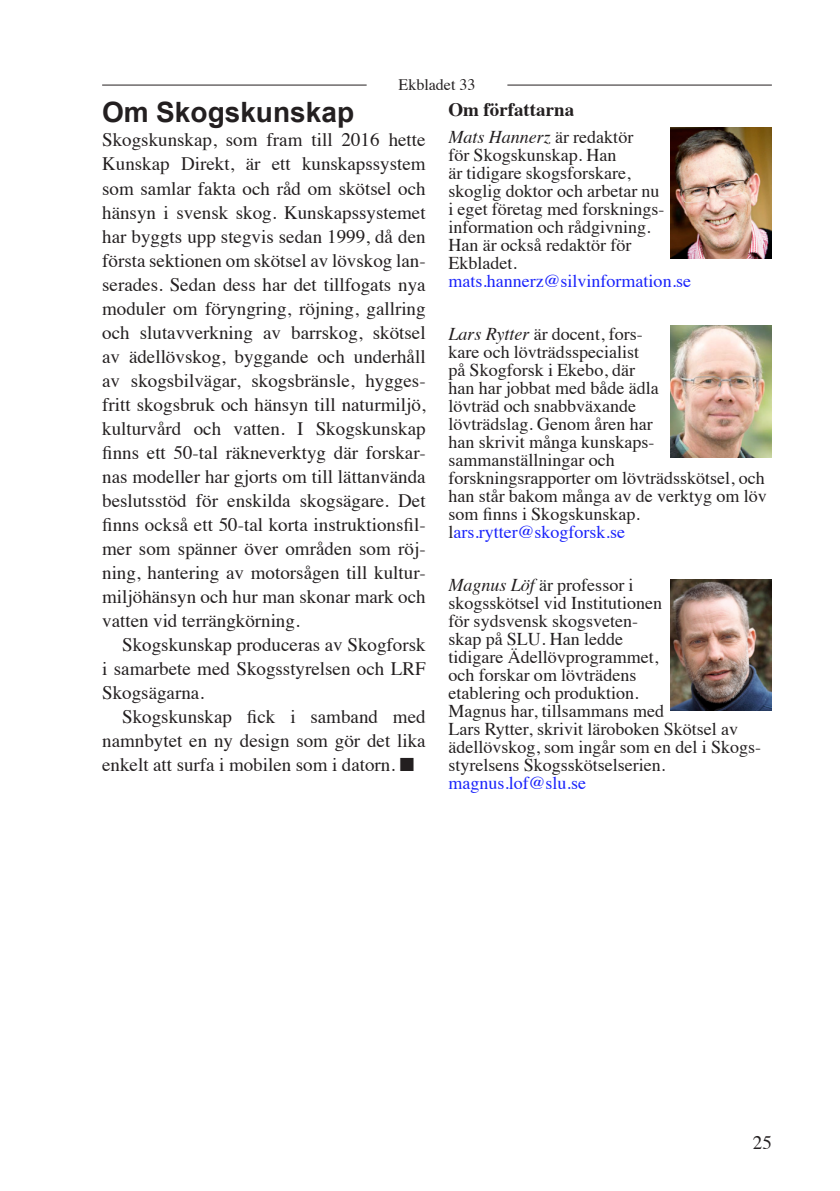
<style>
.page{position:relative;width:840px;height:1191px;background:#fff}
.page>*{position:absolute;margin:0;border:0;box-sizing:border-box;transform-origin:0 0}
.Bosrup-rubriker{font:700 28px "Arial";color:#231f20}
.Brödtext{font:19px/24px "Times";color:#231f20;text-align:justify}
.Brödtext_indrag{font:19px/24px "Times";color:#231f20;text-align:justify}
.Rubrik_3{font:700 19px "Times";color:#231f20}
.Om_författarna{font:18px/18px "Times";color:#231f20}
.t1{font:16px "Times";color:#231f20}
.s1{font-style:italic}
.s2{color:#1922fb}
</style>
<div class="page">
<hr style="left:102px;top:85px;width:264px;height:1px;background:#231f20">
<hr style="left:507px;top:85px;width:264px;height:1px;background:#231f20">
<img style="left:670px;top:127px;width:101px;height:132px">
<img style="left:670px;top:325px;width:101px;height:132px">
<img style="left:670px;top:579px;width:101px;height:131px">
<p class="t1" style="left:398px;top:69px;width:78px">Ekbladet 33</p>
<p class="Bosrup-rubriker" style="left:102px;top:94px;width:253px">Om Skogskunskap</p>
<p class="Brödtext" style="left:102px;top:126px;width:325px">Skogskunskap, som fram till 2016 hette Kunskap Direkt, är ett kunskapssystem som samlar fakta och råd om skötsel och hänsyn i svensk skog. Kunskapssystemet har byggts upp stegvis sedan 1999, då den första sektionen om skötsel av lövskog lan&shy;serades. Sedan dess har det tillfogats nya moduler om föryngring, röjning, gallring och slutavverkning av barrskog, skötsel av ädellövskog, byggande och underhåll av skogsbilvägar, skogsbränsle, hygges&shy;fritt skogsbruk och hänsyn till naturmiljö, kulturvård och vatten. I Skogskunskap finns ett 50-tal räkneverktyg där forskar&shy;nas modeller har gjorts om till lättanvända beslutsstöd för enskilda skogsägare. Det finns också ett 50-tal korta instruktionsfil&shy;mer som spänner över områden som röj&shy;ning, hantering av motorsågen till kultur&shy;miljöhänsyn och hur man skonar mark och vatten vid terrängkörning.</p>
<p class="Brödtext_indrag" style="left:102px;top:630px;width:325px;text-indent:20px">Skogskunskap produceras av Skogforsk i samarbete med Skogsstyrelsen och LRF Skogsägarna.</p>
<p class="Brödtext_indrag" style="left:102px;top:702px;width:325px;text-indent:20px">Skogskunskap fick i samband med namnbytet en ny design som gör det lika enkelt att surfa i mobilen som i datorn. ■</p>
<p class="Rubrik_3" style="left:448px;top:92px;width:127px">Om författarna</p>
<p class="Om_författarna" style="left:448px;top:126px;width:244px"><span class="s1">Mats Hannerz</span> är redaktör<br>för Skogskunskap. Han<br>är tidigare skogsforskare,<br>skoglig doktor och arbetar nu<br>i eget företag med forsknings&shy;information och rådgivning.<br>Han är också redaktör för<br>Ekbladet. <span class="s2">mats.hannerz@silvinformation.se</span></p>
<p class="Om_författarna" style="left:448px;top:323px;width:320px"><span class="s1">Lars Rytter</span> är docent, fors-<br>kare och lövträdsspecialist<br>på Skogforsk i Ekebo, där<br>han har jobbat med både ädla<br>lövträd och snabbväxande<br>lövträdslag. Genom åren har<br>han skrivit många kunskaps&shy;sammanställningar och<br>forskningsrapporter om lövträdsskötsel, och han står bakom många av de verktyg om löv som finns i Skogskunskap. l<span class="s2">ars.rytter@skogforsk.se</span></p>
<p class="Om_författarna" style="left:448px;top:574px;width:314px"><span class="s1">Magnus Löf</span> är professor i<br>skogsskötsel vid Institutionen<br>för sydsvensk skogsveten-<br>skap på SLU. Han ledde<br>tidigare Ädellövprogrammet,<br>och forskar om lövträdens<br>etablering och produktion.<br>Magnus har, tillsammans med<br>Lars Rytter, skrivit läroboken Skötsel av ädellövskog, som ingår som en del i Skogs&shy;styrelsens Skogsskötselserien. <span class="s2">magnus.lof@slu.se</span></p>
<p class="Brödtext" style="left:752px;top:1128px;width:20px">25</p>
</div>
